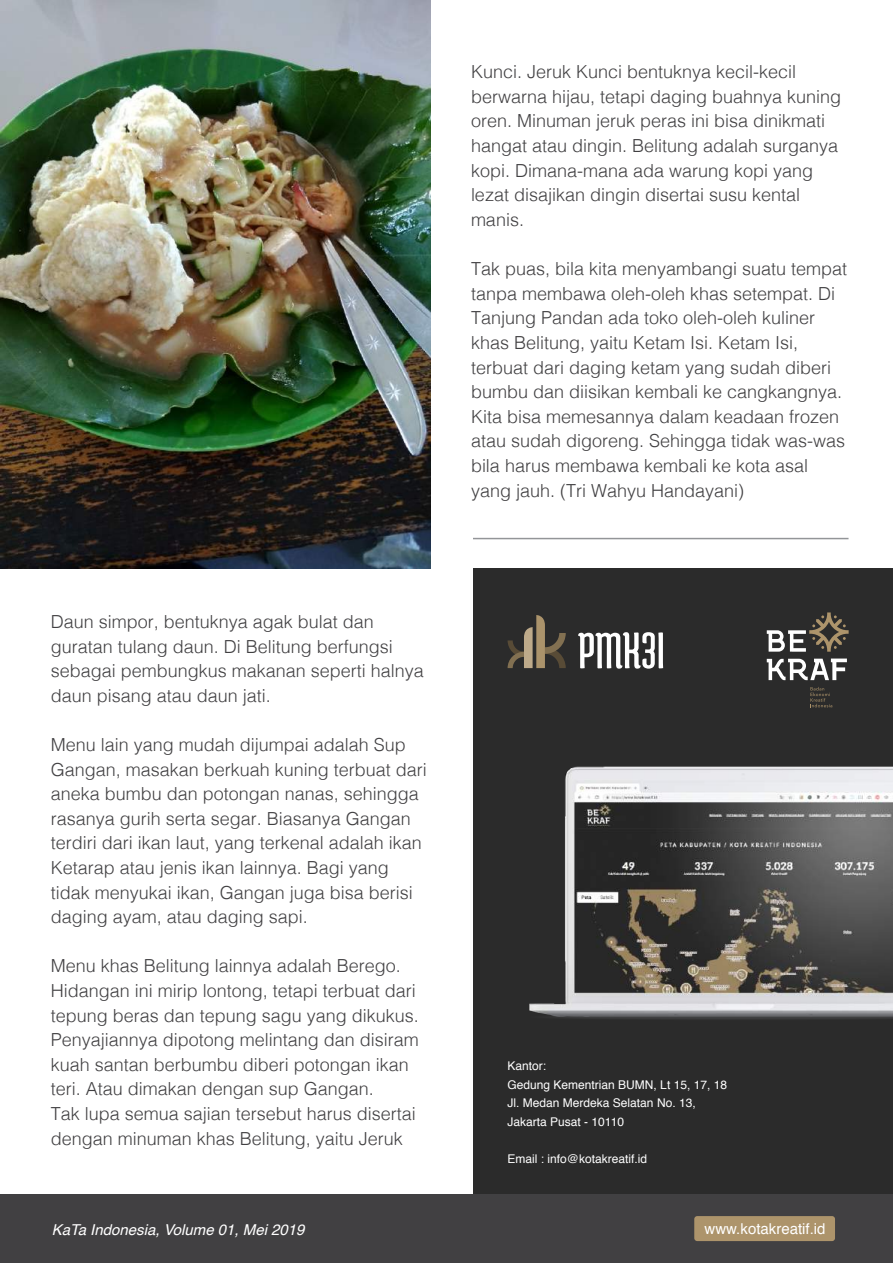
<style>
.page{position:relative;width:893px;height:1263px;background:#fff}
.page>*{position:absolute;margin:0;border:0;box-sizing:border-box;transform-origin:0 0}
.t1{font:300 18px/24.6px "Helvetica";color:#414042}
.t2{font:italic 15px "Helvetica";color:#fff}
.t3{font:15px "Helvetica";color:#fff}
.t4{font:12px/18.6px "Helvetica";color:#fff}
</style>
<div class="page">
<div style="left:473px;top:568px;width:420px;height:695px;background:#2b2b2b"></div>
<img style="left:529px;top:680px;width:364px;height:339px">
<img style="left:0;top:0;width:430px;height:568px">
<div style="left:0;top:1194px;width:893px;height:69px;background:#414042"></div>
<div style="left:694px;top:1216px;width:141px;height:25px;background:#ad946b;border-radius:3px"></div>
<hr style="left:473px;top:538px;width:375px;height:1px;background:#939598">
<svg style="left:508px;top:615px;width:58px;height:53px"></svg>
<svg style="left:578px;top:632px;width:85px;height:37px"></svg>
<svg style="left:767px;top:612px;width:82px;height:40px"></svg>
<svg style="left:767px;top:658px;width:80px;height:22px"></svg>
<svg style="left:810px;top:687px;width:22px;height:20px"></svg>
<p class="t1" style="left:471px;top:58px;width:372px">Kunci. Jeruk Kunci bentuknya kecil-kecil berwarna hijau, tetapi daging buahnya kuning oren. Minuman jeruk peras ini bisa dinikmati hangat atau dingin. Belitung adalah surganya kopi. Dimana-mana ada warung kopi yang lezat disajikan dingin disertai susu kental manis.</p>
<p class="t1" style="left:471px;top:255px;width:378px">Tak puas, bila kita menyambangi suatu tempat tanpa membawa oleh-oleh khas setempat. Di Tanjung Pandan ada toko oleh-oleh kuliner khas Belitung, yaitu Ketam Isi. Ketam Isi, terbuat dari daging ketam yang sudah diberi bumbu dan diisikan kembali ke cangkangnya.<br>Kita bisa memesannya dalam keadaan frozen atau sudah digoreng. Sehingga tidak was-was bila harus membawa kembali ke kota asal yang jauh. (Tri Wahyu Handayani)</p>
<p class="t1" style="left:51px;top:608px;width:375px">Daun simpor, bentuknya agak bulat dan guratan tulang daun. Di Belitung berfungsi sebagai pembungkus makanan seperti halnya daun pisang atau daun jati.</p>
<p class="t1" style="left:51px;top:731px;width:378px">Menu lain yang mudah dijumpai adalah Sup Gangan, masakan berkuah kuning terbuat dari aneka bumbu dan potongan nanas, sehingga rasanya gurih serta segar. Biasanya Gangan terdiri dari ikan laut, yang terkenal adalah ikan Ketarap atau jenis ikan lainnya. Bagi yang tidak menyukai ikan, Gangan juga bisa berisi daging ayam, atau daging sapi.</p>
<p class="t1" style="left:51px;top:952px;width:370px">Menu khas Belitung lainnya adalah Berego.<br>Hidangan ini mirip lontong, tetapi terbuat dari tepung beras dan tepung sagu yang dikukus.<br>Penyajiannya dipotong melintang dan disiram kuah santan berbumbu diberi potongan ikan teri. Atau dimakan dengan sup Gangan.<br>Tak lupa semua sajian tersebut harus disertai dengan minuman khas Belitung, yaitu Jeruk</p>
<p class="t4" style="left:508px;top:1057px;width:221px">Kantor:<br>Gedung Kementrian BUMN, Lt 15, 17, 18<br>Jl. Medan Merdeka Selatan No. 13,<br>Jakarta Pusat - 10110</p>
<p class="t4" style="left:508px;top:1150px;width:141px">Email : info@kotakreatif.id</p>
<p class="t2" style="left:52px;top:1218px;width:254px">KaTa Indonesia, Volume 01, Mei 2019</p>
<p class="t3" style="left:705px;top:1217px;width:122px">www.kotakreatif.id</p>
</div>
